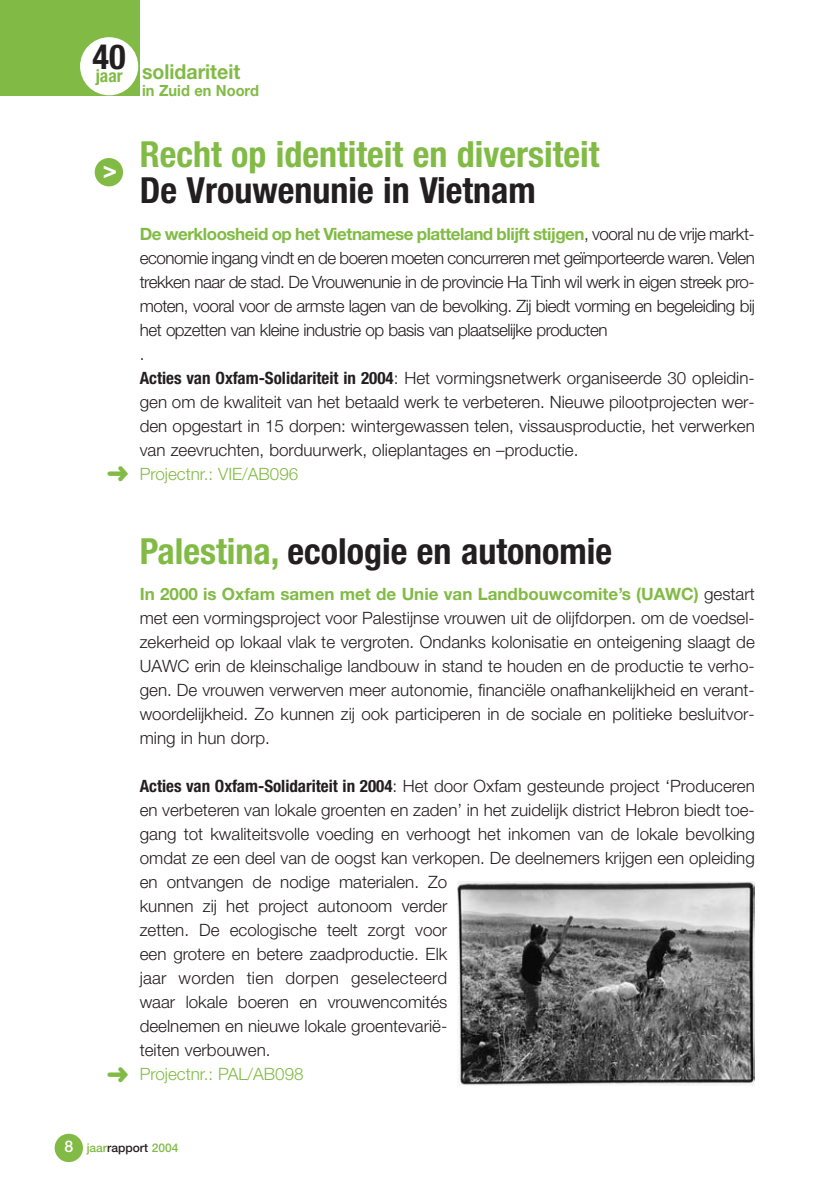
<style>
.page{position:relative;width:840px;height:1190px;background:#fff}
.page>*{position:absolute;margin:0;border:0;box-sizing:border-box;transform-origin:0 0}
.t1{font:700 condensed 36px/36px "Helvetica Neue";color:#81bb45}
.t2{font:700 condensed 36px "Helvetica Neue";color:#231f20}
.t3{font:700 20.6px "Helvetica Neue";color:#81bb45;scale:.95 1}
.t4{font:700 condensed 17.6px "Helvetica Neue";color:#81bb45}
.t5{font:300 17px/24px "Helvetica Neue";color:#231f20;text-align:justify}
.t6{font:300 17px/24px "Helvetica Neue";letter-spacing:-.03em;color:#231f20}
.t7{font:300 17px "Helvetica Neue";color:#81bb45}
.t8{font:700 15.4px "Helvetica Neue";color:#81bb45;scale:.95 1}
.t9{font:500 12px "Helvetica Neue";color:#81bb45}
.s1{color:#231f20}
.s2{font-weight:700;color:#81bb45}
.s3{font-weight:700;font-stretch:condensed}
.s4{color:#81bb45}
.s5{font-size:16px;color:#fff}
</style>
<div class="page">
<div style="left:55px;top:1134px;width:28px;height:28px;background:#81bb45;border-radius:50%"></div>
<div style="left:0;top:0;width:140px;height:96px;background:#81bb45"></div>
<div style="left:95px;top:158px;width:28px;height:28px;background:#81bb45;border-radius:50%"></div>
<div style="left:80px;top:37px;width:58px;height:58px;background:#fff;border-radius:50%"></div>
<img style="left:457px;top:882px;width:298px;height:203px">
<p class="t4" style="left:93px;top:70px;width:35px"><sup>40</sup>jaar</p>
<p class="t3" style="left:142px;top:64px;width:105px">solidariteit</p>
<p class="t8" style="left:142px;top:85px;width:124px">in Zuid en Noord</p>
<h1 class="t1" style="left:140px;top:140px;width:461px;text-indent:-37px"><sub>&gt;</sub> Recht op identiteit en diversiteit<br><span class="s1">De Vrouwenunie in Vietnam</span></h1>
<p class="t6" style="left:140px;top:224px;width:617px"><span class="s2">De werkloosheid op het Vietnamese platteland blijft stijgen</span>, vooral nu de vrije markt&shy;economie ingang vindt en de boeren moeten concurreren met geïmporteerde waren. Velen trekken naar de stad. De Vrouwenunie in de provincie Ha Tinh wil werk in eigen streek pro&shy;moten, vooral voor de armste lagen van de bevolking. Zij biedt vorming en begeleiding bij het opzetten van kleine industrie op basis van plaatselijke producten<br>.<br><span class="s3">Acties van Oxfam-Solidariteit in 2004</span>: Het vormingsnetwerk organiseerde 30 opleidin&shy;gen om de kwaliteit van het betaald werk te verbeteren. Nieuwe pilootprojecten wer&shy;den opgestart in 15 dorpen: wintergewassen telen, vissausproductie, het verwerken van zeevruchten, borduurwerk, olieplantages en –productie.</p>
<p class="t7" style="left:140px;top:468px;width:160px">Projectnr.: VIE/AB096</p>
<h1 class="t2" style="left:140px;top:538px;width:474px"><span class="s4">Palestina,</span> ecologie en autonomie</h1>
<p class="t5" style="left:140px;top:584px;width:617px"><span class="s2">In 2000 is Oxfam samen met de Unie van Landbouwcomite’s (UAWC)</span> gestart met een vormingsproject voor Palestijnse vrouwen uit de olijfdorpen. om de voedsel&shy;zekerheid op lokaal vlak te vergroten. Ondanks kolonisatie en onteigening slaagt de UAWC erin de kleinschalige landbouw in stand te houden en de productie te verho&shy;gen. De vrouwen verwerven meer autonomie, financiële onafhankelijkheid en verant&shy;woordelijkheid. Zo kunnen zij ook participeren in de sociale en politieke besluitvor&shy;ming in hun dorp.</p>
<p class="t5" style="left:140px;top:776px;width:617px;text-align:left"><span class="s3">Acties van Oxfam-Solidariteit in 2004</span>: Het door Oxfam gesteunde project ‘Produceren en verbeteren van lokale groenten en zaden’ in het zuidelijk district Hebron biedt toe&shy;gang tot kwaliteitsvolle voeding en verhoogt het inkomen van de lokale bevolking omdat ze een deel van de oogst kan verkopen. De deelnemers krijgen een opleiding en ontvangen de nodige materialen. Zo<br>kunnen zij het project autonoom verder<br>zetten. De ecologische teelt zorgt voor<br>een grotere en betere zaadproductie. Elk<br>jaar worden tien dorpen geselecteerd<br>waar lokale boeren en vrouwencomités<br>deelnemen en nieuwe lokale groentevarië-<br>teiten verbouwen.</p>
<p class="t7" style="left:140px;top:1068px;width:165px">Projectnr.: PAL/AB098</p>
<p class="t9" style="left:64px;top:1143px;width:115px"><span class="s5">8</span> jaar<span class="s1">rapport</span> 2004</p>
</div>
